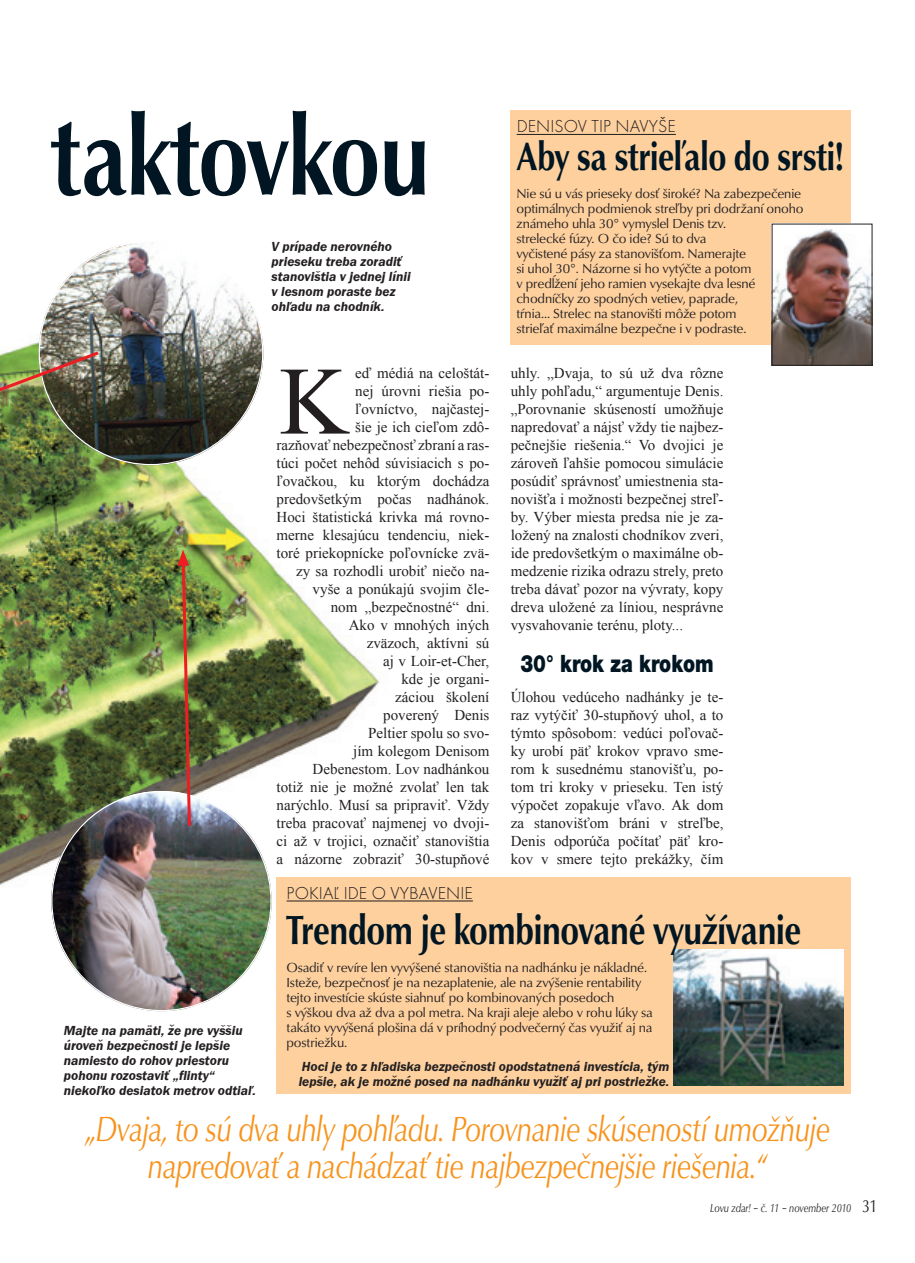
<style>
.page{position:relative;width:915px;height:1263px;background:#fff}
.page>*{position:absolute;margin:0;border:0;box-sizing:border-box;transform-origin:0 0}
.t1{font:700 113.25px "Classico URWTOT";letter-spacing:-.01em;color:#011622;scale:.8 1}
.t2{font:96.6px "Times New Roman";color:#231f20}
.t3{font:700 42px "Classico URWTOT";letter-spacing:-.01em;color:#011622;scale:.8 1}
.t4{font:700 40.65px "Classico URWTOT";letter-spacing:-.01em;color:#011622;scale:.8 1}
.t5{font:italic 36px/37.5px "Classico URWTOT";letter-spacing:-.01em;color:#f7931d;text-align:center;scale:.8 1}
.t6{font:900 24px "Helvetica Neue CE";color:#011622;scale:.8 1}
.t7{font:18px "Futura TOT Ligh";letter-spacing:.005em;color:#231f20}
.t8{font:15px/18px "Times New Roman";color:#231f20;text-align:justify}
.t9{font:13.5px/15px "Classico URWTOT";letter-spacing:-.01em;color:#231f20}
.t10{font:italic 600 13.5px/15px "Franklin Gothic Itc TEE";color:#231f20}
.t11{font:italic 12px "Classico URWTOT";color:#231f20;scale:.8 1}
.s1{font-style:normal;font-size:18px}
</style>
<div class="page">
<img style="left:0;top:251px;width:437px;height:843px">
<img style="left:39px;top:241px;width:224px;height:224px;border-radius:112px">
<img style="left:51px;top:791px;width:220px;height:220px;border-radius:110px">
<div style="left:276px;top:877px;width:574px;height:216px;background:#fdd09e"></div>
<div style="left:510px;top:111px;width:340px;height:234px;background:#fdd09e"></div>
<img style="left:673px;top:950px;width:169px;height:135px">
<hr style="left:516px;top:134px;width:159px;height:1px;background:#231f20">
<img style="left:773px;top:226px;width:97px;height:138px">
<div style="left:771px;top:224px;width:101px;height:142px;border:1px solid #231f20"></div>
<hr style="left:286px;top:901px;width:187px;height:1px;background:#231f20">
<img style="left:177px;top:550px;width:15px;height:279px">
<img style="left:0;top:349px;width:102px;height:82px">
<h1 class="t1" style="left:51px;top:86px;width:474px">taktovkou</h1>
<p class="t7" style="left:516px;top:116px;width:160px">DENISOV TIP NAVYŠE</p>
<h3 class="t4" style="left:516px;top:131px;width:411px">Aby sa strieľalo do srsti!</h3>
<p class="t9" style="left:516px;top:186px;width:288px">Nie sú u vás prieseky dosť široké? Na zabezpečenie optimálnych podmienok streľby pri dodržaní onoho známeho uhla 30° vymyslel Denis tzv.<br>strelecké fúzy. O čo ide? Sú to dva<br>vyčistené pásy za stanovišťom. Namerajte<br>si uhol 30°. Názorne si ho vytýčte a potom<br>v predĺžení jeho ramien vysekajte dva lesné chodníčky zo spodných vetiev, paprade,<br>tŕnia... Strelec na stanovišti môže potom<br>strieľať maximálne bezpečne i v podraste.</p>
<p class="t10" style="left:271px;top:239px;width:140px">V prípade nerovného prieseku treba zoradiť stanovištia v jednej línii v lesnom poraste bez ohľadu na chodník.</p>
<p class="t8" style="left:276px;top:364px;width:214px;text-align:right">eď médiá na celoštát-<br>nej úrovni riešia po-<br>ľovníctvo, najčastej-<br>šie je ich cieľom zdô-<br>razňovať nebezpečnosť zbraní a ras&shy;túci počet nehôd súvisiacich s po&shy;ľovačkou, ku ktorým dochádza predovšetkým počas nadhánok.<br>Hoci štatistická krivka má rovno&shy;merne klesajúcu tendenciu, niek&shy;toré priekopnícke poľovnícke zvä&shy;zy sa rozhodli urobiť niečo na&shy;vyše a ponúkajú svojim čle-<br>nom „bezpečnostné“ dni.<br>Ako v mnohých iných<br>zväzoch, aktívni sú<br>aj v Loir-et-Cher,<br>kde je organi-<br>záciou školení<br>poverený Denis<br>Peltier spolu so svo-<br>jím kolegom Denisom<br>Debenestom. Lov nadhánkou<br>totiž nie je možné zvolať len tak narýchlo. Musí sa pripraviť. Vždy treba pracovať najmenej vo dvoji&shy;ci až v trojici, označiť stanovištia a názorne zobraziť 30-stupňové</p>
<p class="t8" style="left:510px;top:364px;width:214px">uhly. „Dvaja, to sú už dva rôzne uhly pohľadu,“ argumentuje Denis. „Porovnanie skúseností umožňuje napredovať a nájsť vždy tie najbez&shy;pečnejšie riešenia.“ Vo dvojici je zároveň ľahšie pomocou simulácie posúdiť správnosť umiestnenia sta&shy;novišťa i možnosti bezpečnej streľ&shy;by. Výber miesta predsa nie je za&shy;ložený na znalosti chodníkov zveri, ide predovšetkým o maximálne ob&shy;medzenie rizika odrazu strely, preto treba dávať pozor na vývraty, kopy dreva uložené za líniou, nesprávne vysvahovanie terénu, ploty...</p>
<h2 class="t2" style="left:279px;top:336px;width:71px">K</h2>
<h3 class="t6" style="left:520px;top:649px;width:243px">30° krok za krokom</h3>
<p class="t8" style="left:510px;top:688px;width:214px">Úlohou vedúceho nadhánky je te&shy;raz vytýčiť 30-stupňový uhol, a to týmto spôsobom: vedúci poľovač&shy;ky urobí päť krokov vpravo sme&shy;rom k susednému stanovišťu, po&shy;tom tri kroky v prieseku. Ten istý výpočet zopakuje vľavo. Ak dom za stanovišťom bráni v streľbe, Denis odporúča počítať päť kro&shy;kov v smere tejto prekážky, čím</p>
<p class="t10" style="left:64px;top:1023px;width:194px">Majte na pamäti, že pre vyššiu úroveň bezpečnosti je lepšie namiesto do rohov priestoru pohonu rozostaviť „flinty“ niekoľko desiatok metrov odtiaľ.</p>
<p class="t7" style="left:286px;top:882px;width:188px">POKIAĽ IDE O VYBAVENIE</p>
<h3 class="t3" style="left:286px;top:904px;width:644px">Trendom je kombinované využívanie</h3>
<p class="t9" style="left:286px;top:960px;width:367px">Osadiť v revíre len vyvýšené stanovištia na nadhánku je nákladné.<br>Isteže, bezpečnosť je na nezaplatenie, ale na zvýšenie rentability tejto investície skúste siahnuť po kombinovaných posedoch<br>s výškou dva až dva a pol metra. Na kraji aleje alebo v rohu lúky sa takáto vyvýšená plošina dá v príhodný podvečerný čas využiť aj na postriežku.</p>
<p class="t10" style="left:298px;top:1059px;width:372px">Hoci je to z hľadiska bezpečnosti opodstatnená investícia, tým lepšie, ak je možné posed na nadhánku využiť aj pri postriežke.</p>
<h3 class="t5" style="left:85px;top:1110px;width:932px">„Dvaja, to sú dva uhly pohľadu. Porovnanie skúseností umožňuje napredovať a nachádzať tie najbezpečnejšie riešenia.“</h3>
<p class="t11" style="left:710px;top:1200px;width:210px">Lovu zdar! – č. 11 – november 2010 <span class="s1">31</span></p>
</div>
